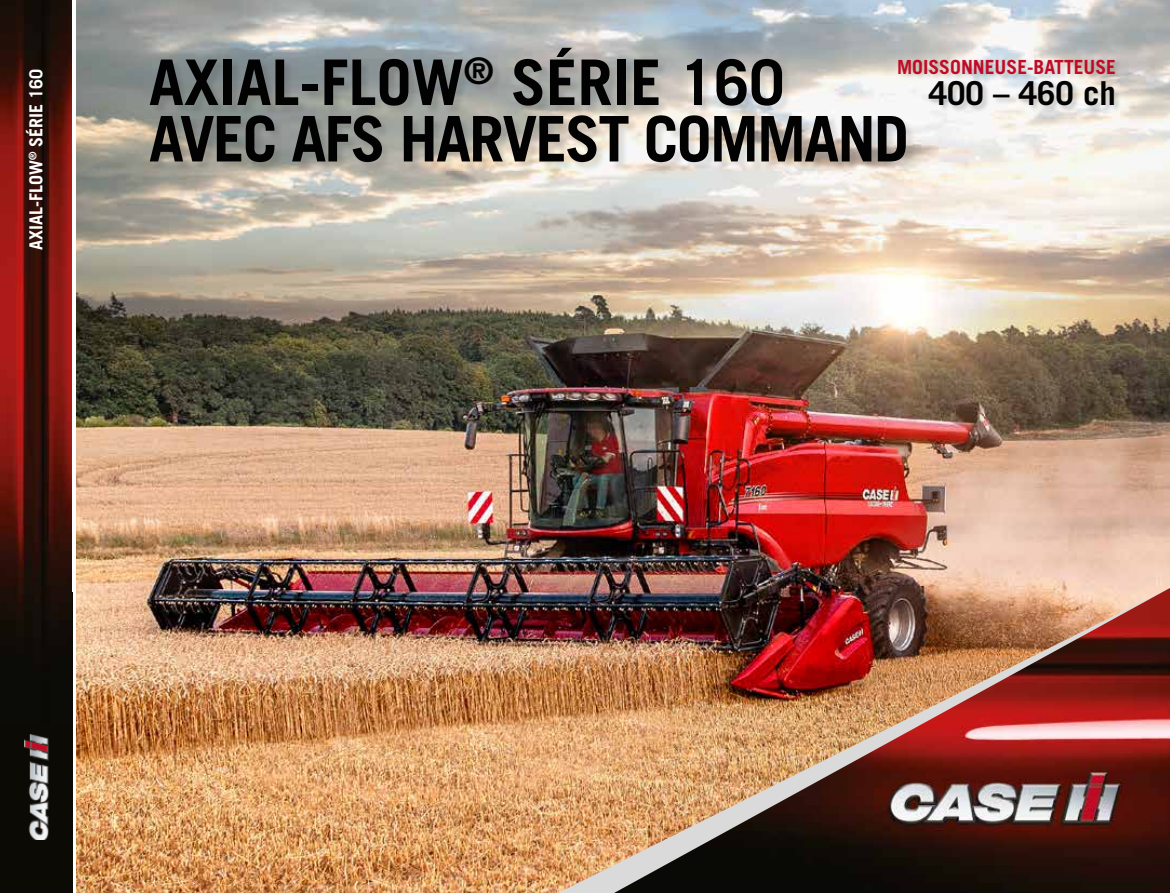
<style>
.page{position:relative;width:1170px;height:893px;background:#fff}
.page>*{position:absolute;margin:0;border:0;box-sizing:border-box;transform-origin:0 0}
.t1{font:700 63px "Trade Gothic LT Std";letter-spacing:-.03em;color:#020203}
.t2{font:700 63px "Trade Gothic LT Std";color:#020203}
.t3{font:700 33px "Trade Gothic LT Pro";color:#020203}
.t4{font:700 19.5px "Trade Gothic LT Pro";color:#c10b25}
.t5{font:700 18px "Trade Gothic LT Std";color:#fff}
</style>
<div class="page">
<img style="left:77px;top:0;width:1092px;height:893px">
<img style="left:558px;top:588px;width:56px;height:305px">
<img style="left:614px;top:588px;width:555px;height:305px">
<div style="left:0;top:592px;width:72px;height:301px;background:#0b0a05"></div>
<img style="left:24px;top:735px;width:24px;height:105px">
<img style="left:0;top:0;width:72px;height:621px">
<div style="left:896px;top:58px;width:225px;height:55px;background:#000;opacity:.2"></div>
<div style="left:152px;top:49px;width:764px;height:123px;background:#000;opacity:.1"></div>
<p class="t5" style="left:25px;top:250px;width:183px;rotate:-90deg">AXIAL-FLOW<sup>®</sup> SÉRIE 160</p>
<h1 class="t2" style="left:149px;top:44px;width:637px">AXIAL-FLOW<sup>®</sup> SÉRIE 160</h1>
<p class="t4" style="left:896px;top:55px;width:220px">MOISSONNEUSE-BATTEUSE</p>
<h2 class="t3" style="left:928px;top:73px;width:189px">400 – 460 ch</h2>
<h1 class="t1" style="left:149px;top:100px;width:761px">AVEC AFS HARVEST COMMAND</h1>
</div>
